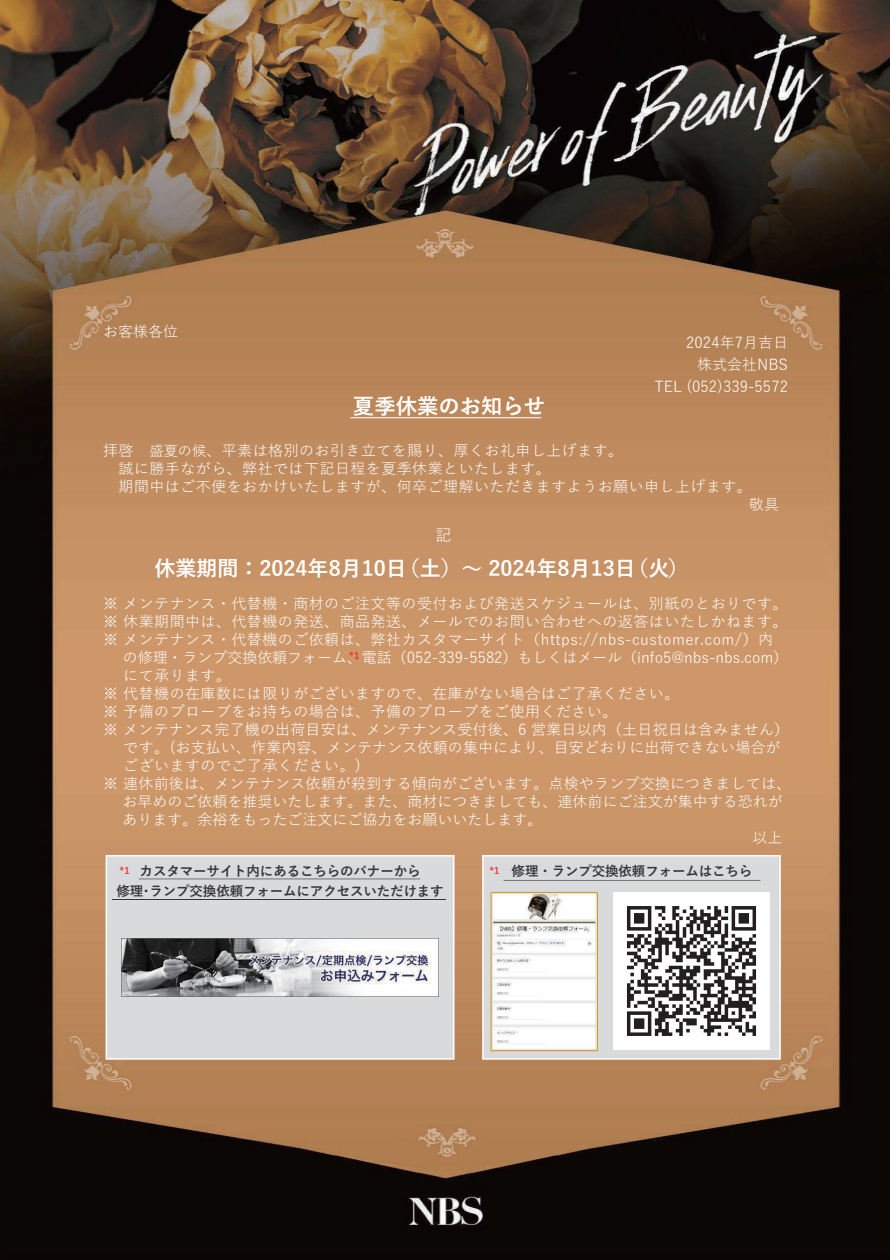
<style>
.page{position:relative;width:890px;height:1260px;background:#fff}
.page>*{position:absolute;margin:0;border:0;box-sizing:border-box;transform-origin:0 0}
.t1{font:700 21.3px "Yu Gothic";color:#fff}
.t2{font:700 21px "Yu Gothic";color:#fff}
.t3{font:16.5px "Yu Gothic";color:#fff}
.t4{font:15px "Yu Gothic";letter-spacing:.03em;color:#fff}
.t5{font:15px "Yu Gothic";letter-spacing:.01em;color:#fff}
.t6{font:15px "Yu Gothic";color:#fff}
.t7{font:15px "Yu Gothic";letter-spacing:-.005em;color:#fff}
.t8{font:700 13.5px "Yu Gothic";letter-spacing:-.01em;color:#383839}
.t9{font:700 9.45px "Yu Gothic";color:#ee2a29}
.s1{font-size:14.25px}
</style>
<div class="page">
<img style="left:0;top:0;width:890px;height:1260px">
<div style="left:482px;top:855px;width:298px;height:204px;background:#d9dadc;border:2px solid #fff"></div>
<div style="left:106px;top:855px;width:348px;height:204px;background:#d9dadc;border:2px solid #fff"></div>
<svg style="left:350px;top:417px;width:191px;height:1px"></svg>
<img style="left:492px;top:894px;width:104px;height:155px">
<div style="left:490px;top:892px;width:108px;height:159px;border:1px solid #ce9c33"></div>
<img style="left:613px;top:893px;width:156px;height:156px">
<svg style="left:503px;top:880px;width:257px;height:1px"></svg>
<img style="left:121px;top:938px;width:317px;height:59px">
<svg style="left:139px;top:878px;width:281px;height:1px"></svg>
<hr style="left:112px;top:898px;width:333px;height:1px;background:#383839">
<p class="t4" style="left:103px;top:318px;width:76px">お客様各位</p>
<p class="t6" style="left:686px;top:329px;width:103px">2024年7月吉日</p>
<p class="t6" style="left:697px;top:351px;width:92px">株式会社NBS</p>
<p class="t6" style="left:639px;top:373px;width:150px">　TEL (052)339-5572</p>
<h1 class="t1" style="left:353px;top:394px;width:194px">夏季休業のお知らせ</h1>
<p class="t4" style="left:103px;top:436px;width:521px">拝啓　<span class="s1">盛夏の候</span>、平素は格別のお引き立てを賜り、厚くお礼申し上げます。</p>
<p class="t4" style="left:103px;top:454px;width:449px">　誠に勝手ながら、弊社では下記日程を夏季休業といたします。</p>
<p class="t4" style="left:103px;top:472px;width:650px">　期間中はご不便をおかけいたしますが、何卒ご理解いただきますようお願い申し上げます。</p>
<p class="t4" style="left:748px;top:490px;width:32px">敬具</p>
<p class="t3" style="left:435px;top:520px;width:18px">記</p>
<h2 class="t2" style="left:154px;top:556px;width:536px">休業期間：2024年8月10日（土）～ 2024年8月13日（火）</h2>
<p class="t4" style="left:103px;top:590px;width:686px">※ メンテナンス・代替機・商材のご注文等の受付および発送スケジュールは、別紙のとおりです。</p>
<p class="t4" style="left:103px;top:608px;width:686px">※ 休業期間中は、代替機の発送、商品発送、メールでのお問い合わせへの返答はいたしかねます。</p>
<p class="t4" style="left:103px;top:626px;width:671px">※ メンテナンス・代替機のご依頼は、弊社カスタマーサイト（https://nbs-customer.com/）内</p>
<p class="t7" style="left:123px;top:644px;width:667px">の修理・ランプ交換依頼フォーム、電話（052-339-5582）もしくはメール（info5@nbs-nbs.com）</p>
<p class="t4" style="left:123px;top:662px;width:109px">にて承ります。</p>
<p class="t4" style="left:103px;top:680px;width:577px">※ 代替機の在庫数には限りがございますので、在庫がない場合はご了承ください。</p>
<p class="t4" style="left:103px;top:698px;width:516px">※ 予備のプローブをお持ちの場合は、予備のプローブをご使用ください。</p>
<p class="t5" style="left:103px;top:716px;width:687px">※ メンテナンス完了機の出荷目安は、メンテナンス受付後、6 営業日以内（土日祝日は含みません）</p>
<p class="t5" style="left:123px;top:734px;width:658px">です。(お支払い、作業内容、メンテナンス依頼の集中により、目安どおりに出荷できない場合が</p>
<p class="t4" style="left:123px;top:752px;width:239px">ございますのでご了承ください。)</p>
<p class="t5" style="left:103px;top:770px;width:689px">※ 連休前後は、メンテナンス依頼が殺到する傾向がございます。点検やランプ交換につきましては、</p>
<p class="t6" style="left:122px;top:788px;width:662px">お早めのご依頼を推奨いたします。また、商材につきましても、連休前にご注文が集中する恐れが</p>
<p class="t6" style="left:122px;top:806px;width:422px">あります。余裕をもったご注文にご協力をお願いいたします。</p>
<p class="t4" style="left:752px;top:824px;width:31px">以上</p>
<p class="t9" style="left:349px;top:650px;width:12px">*1</p>
<p class="t8" style="left:120px;top:863px;width:302px"><sup>*1</sup> カスタマーサイト内にあるこちらのバナーから</p>
<p class="t9" style="left:489px;top:865px;width:12px">*1</p>
<p class="t8" style="left:116px;top:883px;width:329px">修理・ランプ交換依頼フォームにアクセスいただけます</p>
<p class="t8" style="left:511px;top:863px;width:242px">修理・ランプ交換依頼フォームはこちら</p>
</div>
